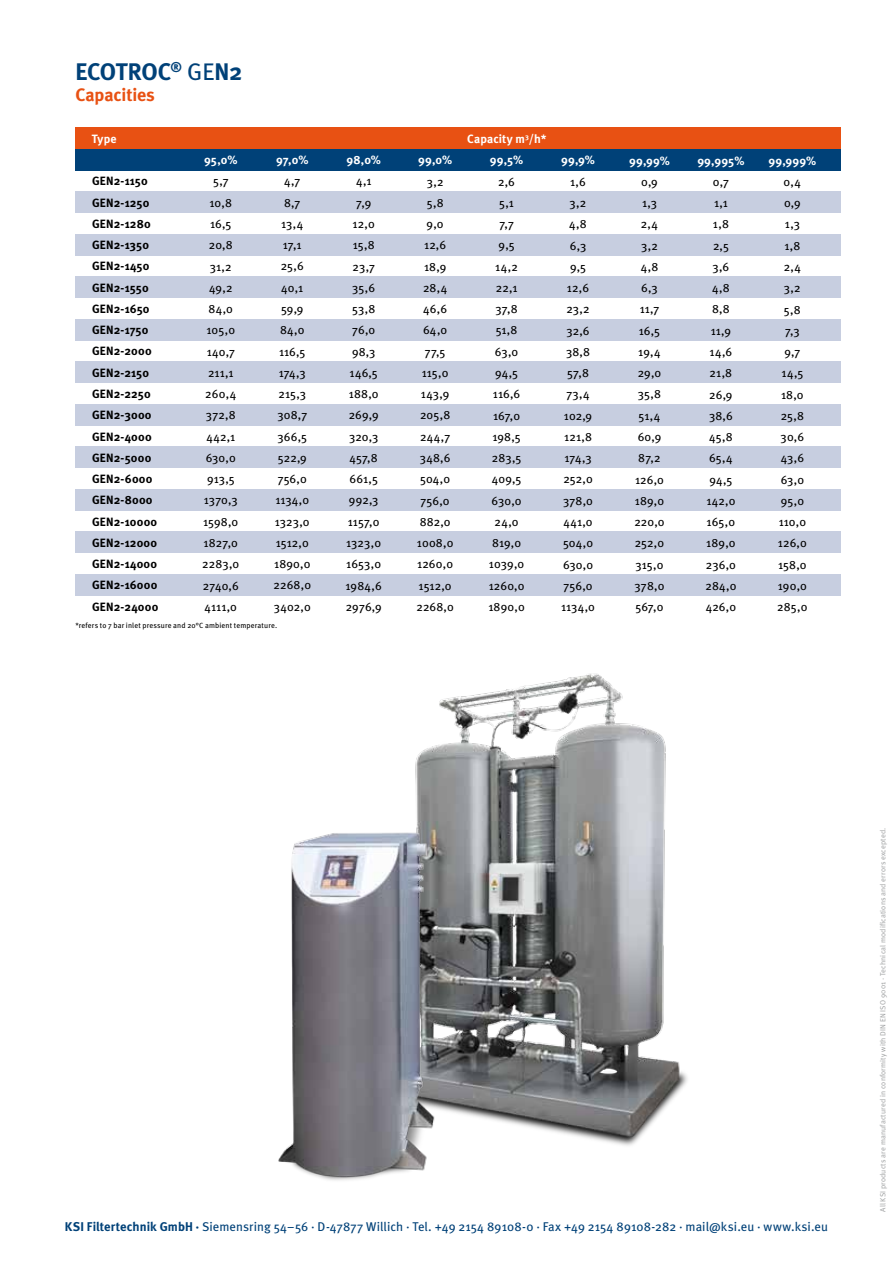
<style>
.page{position:relative;width:893px;height:1263px;background:#fff}
.page>*{position:absolute;margin:0;border:0;box-sizing:border-box;transform-origin:0 0}
.t1{font:700 24px "Meta";letter-spacing:-.01em;color:#004178}
.t2{font:700 18px "Meta";letter-spacing:-.01em;color:#e85113}
.t3{font:12.6px "Meta";letter-spacing:.005em;color:#004178}
.t4{font:12px/21.3px "Meta";letter-spacing:.01em;color:#000;text-align:center}
.t5{font:700 12px/21.3px "Meta";letter-spacing:.02em;color:#000}
.t6{font:700 12px "Meta";letter-spacing:.015em;color:#fff}
.t7{font:7.5px "Meta Normal";letter-spacing:.02em;color:#9c9e9f}
.t8{font:7.5px "Meta";letter-spacing:.02em;color:#000}
.s1{font-weight:400}
.s2{font-weight:700}
</style>
<div class="page">
<div style="left:75px;top:574px;width:766px;height:21px;background:#c7cee0"></div>
<div style="left:75px;top:532px;width:766px;height:21px;background:#c7cee0"></div>
<div style="left:75px;top:489px;width:766px;height:21px;background:#c7cee0"></div>
<div style="left:75px;top:447px;width:766px;height:21px;background:#c7cee0"></div>
<div style="left:75px;top:404px;width:766px;height:21px;background:#c7cee0"></div>
<div style="left:75px;top:362px;width:766px;height:21px;background:#c7cee0"></div>
<div style="left:75px;top:319px;width:766px;height:21px;background:#c7cee0"></div>
<div style="left:75px;top:234px;width:766px;height:21px;background:#c7cee0"></div>
<div style="left:75px;top:277px;width:766px;height:21px;background:#c7cee0"></div>
<div style="left:75px;top:192px;width:766px;height:21px;background:#c7cee0"></div>
<div style="left:75px;top:149px;width:766px;height:21px;background:#004178"></div>
<div style="left:75px;top:128px;width:766px;height:21px;background:#e85113"></div>
<img style="left:415px;top:673px;width:273px;height:473px">
<img style="left:278px;top:803px;width:230px;height:378px">
<h1 class="t1" style="left:75px;top:56px;width:169px">ECOTROC<sup>®</sup> <span class="s1">GE</span>N2</h1>
<h2 class="t2" style="left:75px;top:83px;width:81px">Capacities</h2>
<p class="t6" style="left:92px;top:131px;width:26px">Type</p>
<p class="t6" style="left:467px;top:131px;width:81px">Capacity m<sup>3</sup>/h*</p>
<p class="t5" style="left:92px;top:170px;width:68px">GEN2-1150<br>GEN2-1250<br>GEN2-1280<br>GEN2-1350<br>GEN2-1450<br>GEN2-1550<br>GEN2-1650<br>GEN2-1750<br>GEN2-2000<br>GEN2-2150<br>GEN2-2250<br>GEN2-3000<br>GEN2-4000<br>GEN2-5000<br>GEN2-6000<br>GEN2-8000<br>GEN2-10000<br>GEN2-12000<br>GEN2-14000<br>GEN2-16000<br>GEN2-24000</p>
<p class="t6" style="left:204px;top:152px;width:35px">95,0%</p>
<p class="t4" style="left:202px;top:170px;width:39px">5,7<br>10,8<br>16,5<br>20,8<br>31,2<br>49,2<br>84,0<br>105,0<br>140,7<br>211,1<br>260,4<br>372,8<br>442,1<br>630,0<br>913,5<br>1370,3<br>1598,0<br>1827,0<br>2283,0<br>2740,6<br>4111,0</p>
<p class="t6" style="left:276px;top:152px;width:34px">97,0%</p>
<p class="t4" style="left:274px;top:170px;width:39px">4,7<br>8,7<br>13,4<br>17,1<br>25,6<br>40,1<br>59,9<br>84,0<br>116,5<br>174,3<br>215,3<br>308,7<br>366,5<br>522,9<br>756,0<br>1134,0<br>1323,0<br>1512,0<br>1890,0<br>2268,0<br>3402,0</p>
<p class="t8" style="left:75px;top:621px;width:203px">*refers to 7 bar inlet pressure and 20°C ambient temperature.</p>
<p class="t6" style="left:346px;top:152px;width:36px">98,0%</p>
<p class="t4" style="left:346px;top:170px;width:38px">4,1<br>7,9<br>12,0<br>15,8<br>23,7<br>35,6<br>53,8<br>76,0<br>98,3<br>146,5<br>188,0<br>269,9<br>320,3<br>457,8<br>661,5<br>992,3<br>1157,0<br>1323,0<br>1653,0<br>1984,6<br>2976,9</p>
<p class="t6" style="left:418px;top:152px;width:36px">99,0%</p>
<p class="t4" style="left:416px;top:170px;width:39px">3,2<br>5,8<br>9,0<br>12,6<br>18,9<br>28,4<br>46,6<br>64,0<br>77,5<br>115,0<br>143,9<br>205,8<br>244,7<br>348,6<br>504,0<br>756,0<br>882,0<br>1008,0<br>1260,0<br>1512,0<br>2268,0</p>
<p class="t6" style="left:490px;top:153px;width:35px">99,5%</p>
<p class="t4" style="left:488px;top:170px;width:38px">2,6<br>5,1<br>7,7<br>9,5<br>14,2<br>22,1<br>37,8<br>51,8<br>63,0<br>94,5<br>116,6<br>167,0<br>198,5<br>283,5<br>409,5<br>630,0<br>24,0<br>819,0<br>1039,0<br>1260,0<br>1890,0</p>
<p class="t6" style="left:561px;top:153px;width:35px">99,9%</p>
<p class="t4" style="left:561px;top:171px;width:35px">1,6<br>3,2<br>4,8<br>6,3<br>9,5<br>12,6<br>23,2<br>32,6<br>38,8<br>57,8<br>73,4<br>102,9<br>121,8<br>174,3<br>252,0<br>378,0<br>441,0<br>504,0<br>630,0<br>756,0<br>1134,0</p>
<p class="t6" style="left:629px;top:153px;width:42px">99,99%</p>
<p class="t4" style="left:634px;top:171px;width:32px">0,9<br>1,3<br>2,4<br>3,2<br>4,8<br>6,3<br>11,7<br>16,5<br>19,4<br>29,0<br>35,8<br>51,4<br>60,9<br>87,2<br>126,0<br>189,0<br>220,0<br>252,0<br>315,0<br>378,0<br>567,0</p>
<p class="t6" style="left:697px;top:153px;width:49px">99,995%</p>
<p class="t4" style="left:705px;top:171px;width:32px">0,7<br>1,1<br>1,8<br>2,5<br>3,6<br>4,8<br>8,8<br>11,9<br>14,6<br>21,8<br>26,9<br>38,6<br>45,8<br>65,4<br>94,5<br>142,0<br>165,0<br>189,0<br>236,0<br>284,0<br>426,0</p>
<p class="t6" style="left:768px;top:153px;width:49px">99,999%</p>
<p class="t4" style="left:777px;top:171px;width:32px">0,4<br>0,9<br>1,3<br>1,8<br>2,4<br>3,2<br>5,8<br>7,3<br>9,7<br>14,5<br>18,0<br>25,8<br>30,6<br>43,6<br>63,0<br>95,0<br>110,0<br>126,0<br>158,0<br>190,0<br>285,0</p>
<p class="t3" style="left:65px;top:1218px;width:765px"><span class="s2">KSI Filtertechnik GmbH ·</span> Siemensring 54–56 · D-47877 Willich · Tel. +49 2154 89108-0 · Fax +49 2154 89108-282 · mail@ksi.eu · www.ksi.eu</p>
<p class="t7" style="left:878px;top:1212px;width:386px;rotate:-90deg">All KSI products are manufactured in conformity with DIN EN ISO 9001 · Technical modifications and errors excepted.</p>
</div>
